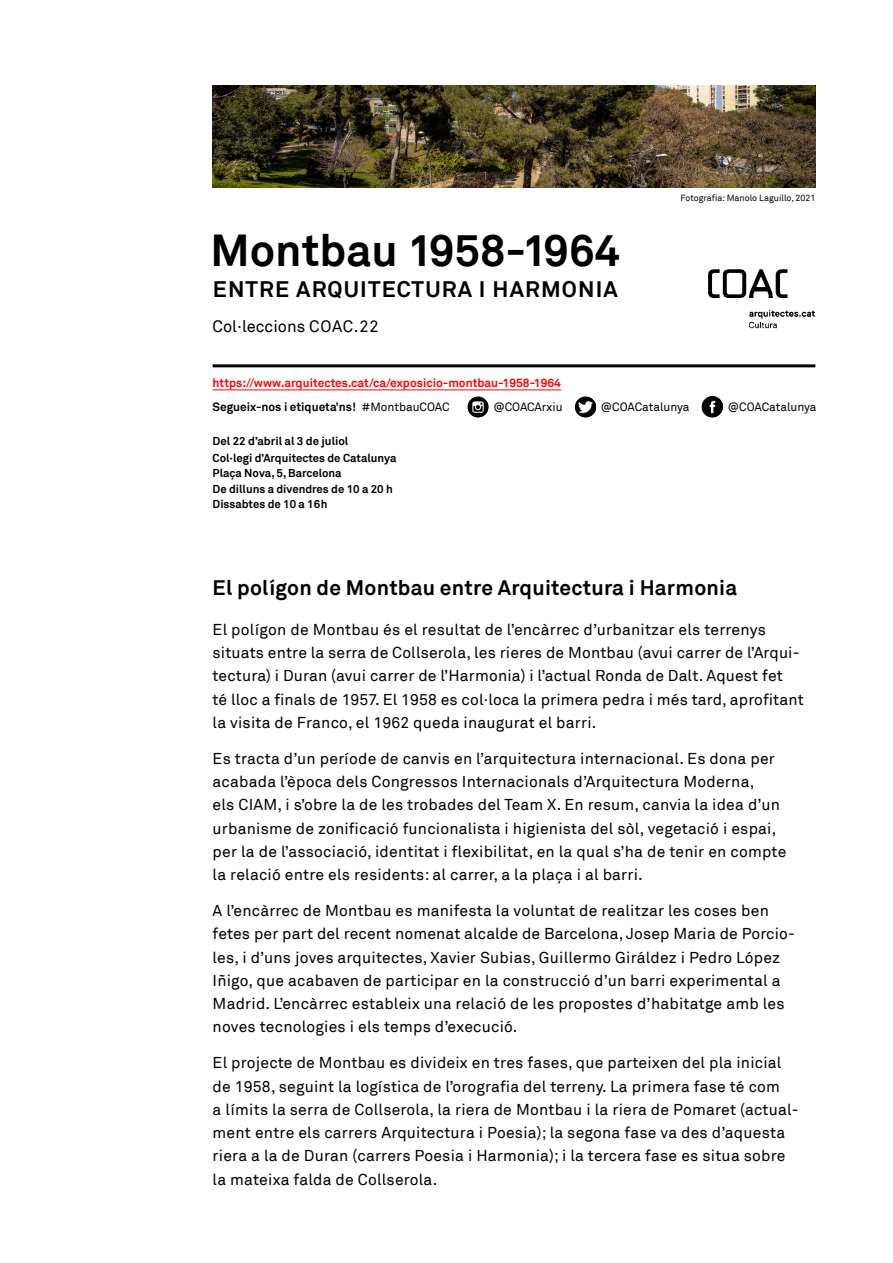
<style>
.page{position:relative;width:893px;height:1263px;background:#fff}
.page>*{position:absolute;margin:0;border:0;box-sizing:border-box;transform-origin:0 0}
.t1{font:700 44.7px "Akkurat";color:#000}
.t2{font:700 22.5px "Akkurat";letter-spacing:.05em;color:#000}
.t3{font:700 21px "Akkurat";letter-spacing:.01em;color:#000}
.t4{font:16.5px "Akkurat";color:#000}
.t5{font:15.75px/23.2px "Akkurat";letter-spacing:.015em;color:#000}
.t6{font:700 12px/24.3px "Akkurat";color:#f00}
.t7{font:12px "Akkurat";color:#000}
.t8{font:700 11.55px/16.8px "Akkurat";color:#000}
.t9{font:9px "Akkurat";color:#000}
.s1{color:#000}
.s2{font-weight:400;color:#000}
</style>
<div class="page">
<img style="left:576px;top:398px;width:19px;height:18px">
<div style="left:575px;top:396px;width:21px;height:21px;border:1px solid #000;border-radius:50%"></div>
<img style="left:708px;top:269px;width:108px;height:60px">
<hr style="left:213px;top:390px;width:348px;height:1px;background:#f00">
<hr style="left:213px;top:364px;width:602px;height:3px;background:#000">
<img style="left:468px;top:398px;width:20px;height:18px">
<div style="left:468px;top:396px;width:21px;height:21px;border:1px solid #000;border-radius:50%"></div>
<img style="left:702px;top:397px;width:20px;height:19px">
<div style="left:702px;top:396px;width:21px;height:21px;border:1px solid #000;border-radius:50%"></div>
<img style="left:213px;top:85px;width:602px;height:102px">
<h1 class="t1" style="left:210px;top:222px;width:411px">Montbau 1958-1964</h1>
<h2 class="t2" style="left:213px;top:275px;width:407px">ENTRE ARQUITECTURA I HARMONIA</h2>
<p class="t4" style="left:213px;top:316px;width:168px">Col·leccions COAC.22</p>
<p class="t9" style="left:680px;top:192px;width:137px">Fotografia: Manolo Laguillo, 2021</p>
<p class="t6" style="left:213px;top:371px;width:350px">https://www.arquitectes.cat/ca/exposicio-montbau-1958-1964<br><span class="s1">Segueix-nos i etiqueta’ns!</span> <span class="s2">#MontbauCOAC</span></p>
<p class="t7" style="left:493px;top:400px;width:71px">@COACArxiu</p>
<p class="t7" style="left:601px;top:400px;width:90px">@COACatalunya</p>
<p class="t7" style="left:728px;top:400px;width:90px">@COACatalunya</p>
<p class="t8" style="left:213px;top:433px;width:185px">Del 22 d’abril al 3 de juliol<br>Col·legi d’Arquitectes de Catalunya</p>
<p class="t8" style="left:213px;top:464px;width:182px">Plaça Nova, 5, Barcelona<br>De dilluns a divendres de 10 a 20 h</p>
<p class="t8" style="left:213px;top:496px;width:116px">Dissabtes de 10 a 16h</p>
<h3 class="t3" style="left:213px;top:574px;width:526px">El polígon de Montbau entre Arquitectura i Harmonia</h3>
<p class="t5" style="left:213px;top:618px;width:593px">El polígon de Montbau és el resultat de l’encàrrec d’urbanitzar els terrenys situats entre la serra de Collserola, les rieres de Montbau (avui carrer de l’Arqui&shy;tectura) i Duran (avui carrer de l’Harmonia) i l’actual Ronda de Dalt. Aquest fet<br>té lloc a finals de 1957. El 1958 es col·loca la primera pedra i més tard, aprofitant la visita de Franco, el 1962 queda inaugurat el barri.</p>
<p class="t5" style="left:213px;top:747px;width:575px">Es tracta d’un període de canvis en l’arquitectura internacional. Es dona per acabada l’època dels Congressos Internacionals d’Arquitectura Moderna,<br>els CIAM, i s’obre la de les trobades del Team X. En resum, canvia la idea d’un urbanisme de zonificació funcionalista i higienista del sòl, vegetació i espai, per la de l’associació, identitat i flexibilitat, en la qual s’ha de tenir en compte la relació entre els residents: al carrer, a la plaça i al barri.</p>
<p class="t5" style="left:213px;top:899px;width:584px">A l’encàrrec de Montbau es manifesta la voluntat de realitzar les coses ben fetes per part del recent nomenat alcalde de Barcelona, Josep Maria de Porcio&shy;les, i d’uns joves arquitectes, Xavier Subias, Guillermo Giráldez i Pedro López Iñigo, que acabaven de participar en la construcció d’un barri experimental a Madrid. L’encàrrec estableix una relació de les propostes d’habitatge amb les noves tecnologies i els temps d’execució.</p>
<p class="t5" style="left:213px;top:1052px;width:587px">El projecte de Montbau es divideix en tres fases, que parteixen del pla inicial de 1958, seguint la logística de l’orografia del terreny. La primera fase té com<br>a límits la serra de Collserola, la riera de Montbau i la riera de Pomaret (actual&shy;ment entre els carrers Arquitectura i Poesia); la segona fase va des d’aquesta riera a la de Duran (carrers Poesia i Harmonia); i la tercera fase es situa sobre la mateixa falda de Collserola.</p>
</div>
